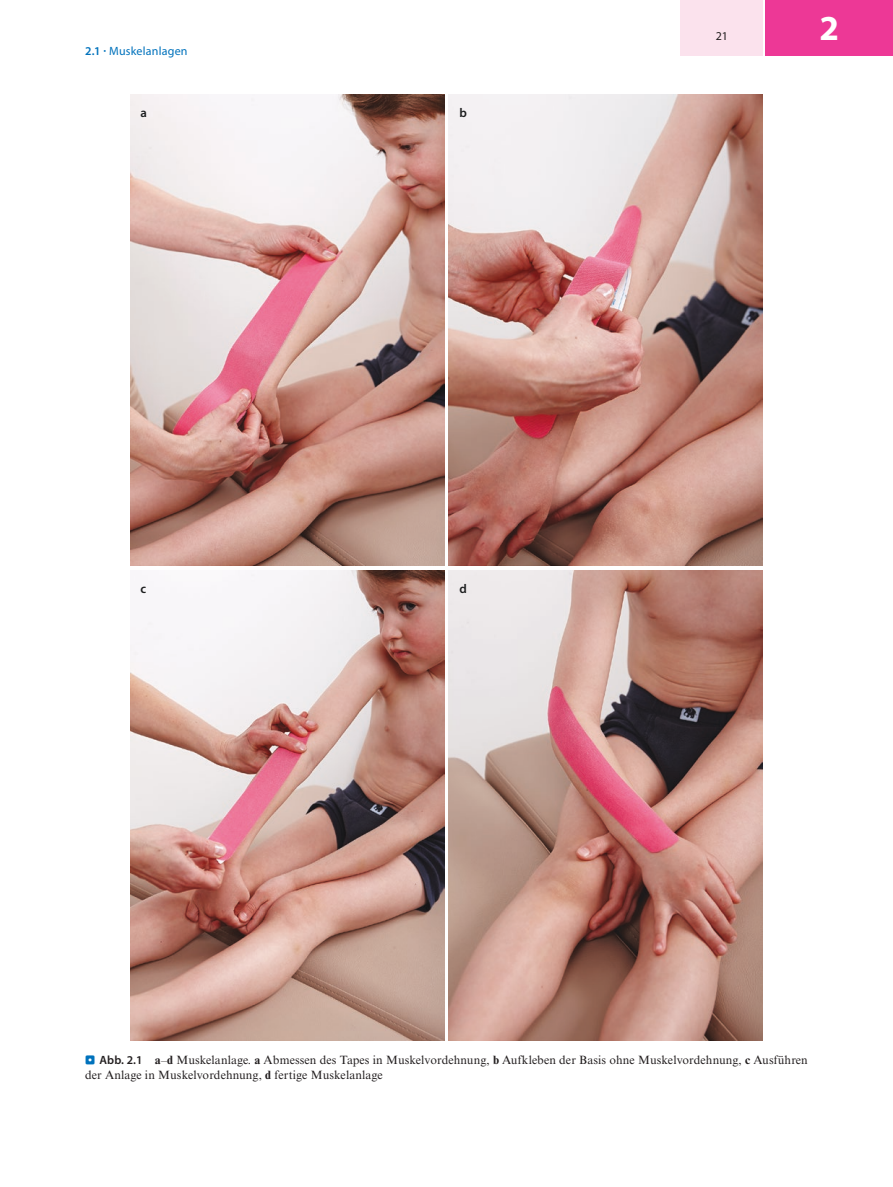
<style>
.page{position:relative;width:893px;height:1187px;background:#fff}
.page>*{position:absolute;margin:0;border:0;box-sizing:border-box;transform-origin:0 0}
.t1{font:700 35.25px "Myriad Pro";color:#fff}
.t2{font:12.75px "Myriad Pro Semibold 3";color:#1d1e1f}
.t3{font:12px/15px "Times New Roman MT Std";letter-spacing:.01em;color:#231f20}
.t4{font:12px "Myriad Pro";letter-spacing:.015em;color:#0072bc}
.t5{font:12px "Myriad Pro";color:#231f20}
.s1{font-weight:600}
.s2{font-family:"Blik Buttons";color:#0072bc}
.s3{font-family:"Myriad Pro";font-weight:600}
.s4{font-weight:700}
</style>
<div class="page">
<div style="left:680px;top:0;width:83px;height:55px;background:#fbe2ed"></div>
<div style="left:765px;top:0;width:128px;height:55px;background:#ed3896"></div>
<img style="left:131px;top:95px;width:313px;height:470px">
<img style="left:449px;top:95px;width:313px;height:470px">
<img style="left:131px;top:570px;width:313px;height:470px">
<img style="left:449px;top:570px;width:313px;height:470px">
<p class="t4" style="left:85px;top:44px;width:104px"><span class="s1">2.1 ·</span> Muskelanlagen</p>
<p class="t2" style="left:141px;top:105px;width:8px">a</p>
<p class="t2" style="left:459px;top:105px;width:9px">b</p>
<p class="t5" style="left:716px;top:29px;width:13px">21</p>
<h1 class="t1" style="left:819px;top:6px;width:21px">2</h1>
<p class="t2" style="left:141px;top:580px;width:7px">c</p>
<p class="t2" style="left:459px;top:580px;width:9px">d</p>
<p class="t3" style="left:85px;top:1052px;width:724px"><span class="s2">..</span> <span class="s3">Abb. 2.1</span> <span class="s4">a</span>–<span class="s4">d</span> Muskelanlage. <span class="s4">a</span> Abmessen des Tapes in Muskelvordehnung, <span class="s4">b</span> Aufkleben der Basis ohne Muskelvordehnung, <span class="s4">c</span> Ausführen der Anlage in Muskelvordehnung, <span class="s4">d</span> fertige Muskelanlage</p>
</div>
